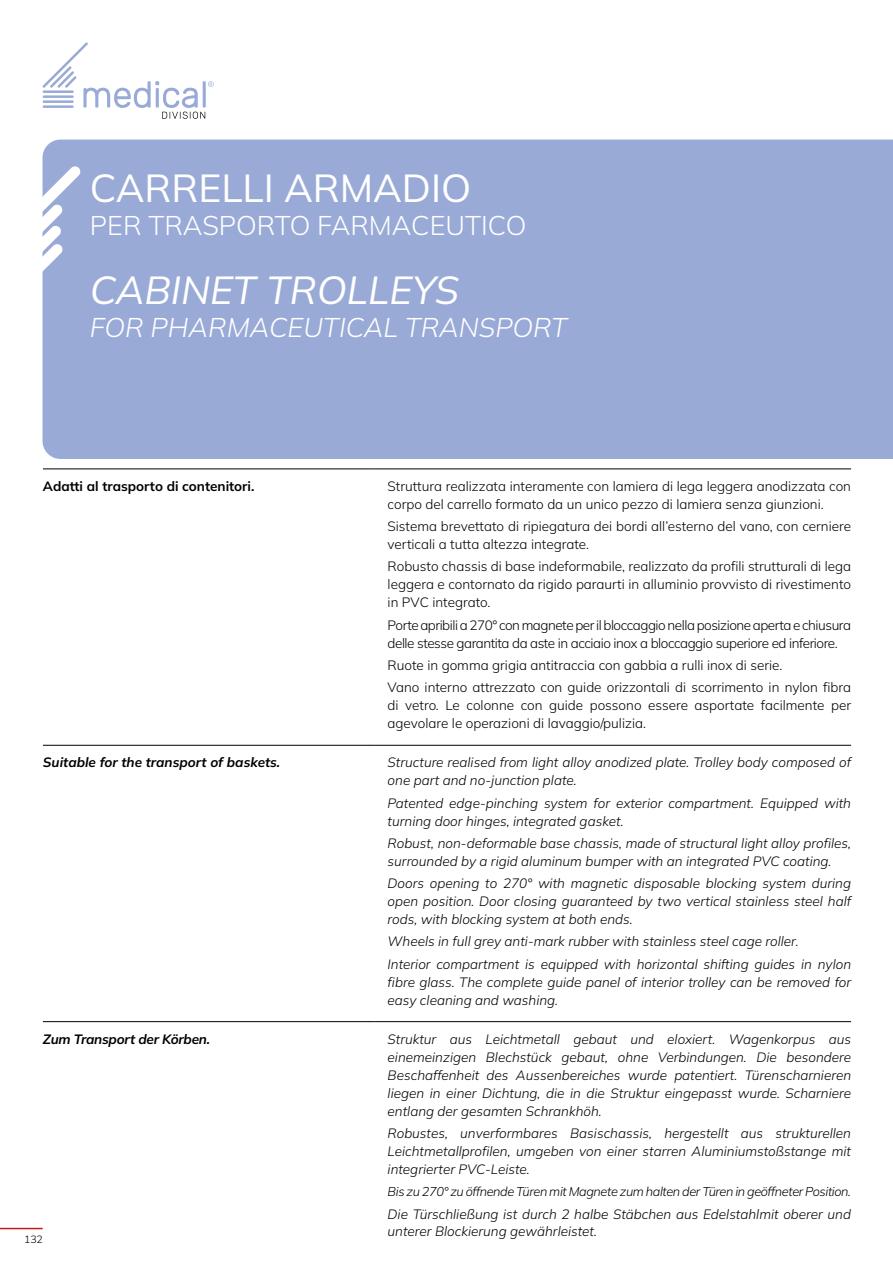
<style>
.page{position:relative;width:893px;height:1263px;background:#fff}
.page>*{position:absolute;margin:0;border:0;box-sizing:border-box;transform-origin:0 0}
.t1{font:39px "Mulish";color:#fff}
.t2{font:italic 39px "Mulish";color:#fff}
.t3{font:italic 300 27px "Mulish";color:#fff}
.t4{font:300 27px "Mulish";color:#fff}
.t5{font:italic 300 13.5px/18px "Mulish";color:#000}
.t6{font:300 13.5px/18px "Mulish";color:#000}
.t7{font:300 13.5px/18px "Mulish";letter-spacing:-.035em;color:#000}
.t8{font:italic 700 13.5px "Mulish";color:#000}
.t9{font:700 13.5px "Mulish";color:#000}
.t10{font:italic 300 12.75px "Mulish";letter-spacing:-.03em;color:#000}
.t11{font:300 10.5px "Mulish";color:#000}
</style>
<div class="page">
<div style="left:43px;top:140px;width:850px;height:319px;background:#99aad7"></div>
<svg style="left:42px;top:166px;width:39px;height:168px"></svg>
<hr style="left:0;top:1228px;width:42px;height:1px;background:#c51a1b">
<svg style="left:43px;top:42px;width:171px;height:77px"></svg>
<hr style="left:43px;top:469px;width:332px;height:1px;background:#000">
<hr style="left:375px;top:469px;width:476px;height:1px;background:#000">
<hr style="left:43px;top:745px;width:332px;height:1px;background:#000">
<hr style="left:375px;top:745px;width:476px;height:1px;background:#000">
<hr style="left:43px;top:1021px;width:332px;height:1px;background:#000">
<hr style="left:375px;top:1021px;width:476px;height:1px;background:#000">
<h1 class="t1" style="left:90px;top:161px;width:383px">CARRELLI ARMADIO</h1>
<h2 class="t4" style="left:90px;top:207px;width:438px">PER TRASPORTO FARMACEUTICO</h2>
<h1 class="t2" style="left:90px;top:264px;width:371px">CABINET TROLLEYS</h1>
<h2 class="t3" style="left:90px;top:309px;width:479px">FOR PHARMACEUTICAL TRANSPORT</h2>
<p class="t9" style="left:43px;top:477px;width:213px">Adatti al trasporto di contenitori.</p>
<p class="t6" style="left:388px;top:477px;width:465px">Struttura realizzata interamente con lamiera di lega leggera anodizzata con corpo del carrello formato da un unico pezzo di lamiera senza giunzioni.</p>
<p class="t6" style="left:388px;top:517px;width:465px">Sistema brevettato di ripiegatura dei bordi all’esterno del vano, con cerniere verticali a tutta altezza integrate.</p>
<p class="t6" style="left:388px;top:557px;width:465px;text-align:justify">Robusto chassis di base indeformabile, realizzato da profili strutturali di lega leggera e contornato da rigido paraurti in alluminio provvisto di rivestimento in PVC integrato.</p>
<p class="t7" style="left:388px;top:615px;width:465px">Porte apribili a 270° con magnete per il bloccaggio nella posizione aperta e chiusura delle stesse garantita da aste in acciaio inox a bloccaggio superiore ed inferiore.</p>
<p class="t6" style="left:388px;top:654px;width:465px;line-height:22.2px">Ruote in gomma grigia antitraccia con gabbia a rulli inox di serie.<br>Vano interno attrezzato con guide orizzontali di scorrimento in nylon fibra</p>
<p class="t6" style="left:388px;top:696px;width:465px">di vetro. Le colonne con guide possono essere asportate facilmente per agevolare le operazioni di lavaggio/pulizia.</p>
<p class="t8" style="left:43px;top:753px;width:239px">Suitable for the transport of baskets.</p>
<p class="t5" style="left:388px;top:753px;width:465px">Structure realised from light alloy anodized plate. Trolley body composed of one part and no-junction plate.</p>
<p class="t5" style="left:388px;top:793px;width:465px">Patented edge-pinching system for exterior compartment. Equipped with turning door hinges, integrated gasket.</p>
<p class="t5" style="left:388px;top:834px;width:465px">Robust, non-deformable base chassis, made of structural light alloy profiles, surrounded by a rigid aluminum bumper with an integrated PVC coating.</p>
<p class="t5" style="left:388px;top:874px;width:465px;text-align:justify">Doors opening to 270° with magnetic disposable blocking system during open position. Door closing guaranteed by two vertical stainless steel half rods, with blocking system at both ends.</p>
<p class="t5" style="left:388px;top:930px;width:465px;line-height:22.2px">Wheels in full grey anti-mark rubber with stainless steel cage roller.<br>Interior compartment is equipped with horizontal shifting guides in nylon</p>
<p class="t5" style="left:388px;top:972px;width:465px">fibre glass. The complete guide panel of interior trolley can be removed for easy cleaning and washing.</p>
<p class="t8" style="left:43px;top:1030px;width:169px">Zum Transport der Körben.</p>
<p class="t5" style="left:388px;top:1029px;width:465px;text-align:justify">Struktur aus Leichtmetall gebaut und eloxiert. Wagenkorpus aus einemeinzigen Blechstück gebaut, ohne Verbindungen. Die besondere Beschaffenheit des Aussenbereiches wurde patentiert. Türenscharnieren liegen in einer Dichtung, die in die Struktur eingepasst wurde. Scharniere entlang der gesamten Schrankhöh.</p>
<p class="t5" style="left:388px;top:1124px;width:465px;text-align:justify">Robustes, unverformbares Basischassis, hergestellt aus strukturellen Leichtmetallprofilen, umgeben von einer starren Aluminiumstoßstange mit integrierter PVC-Leiste.</p>
<p class="t10" style="left:388px;top:1183px;width:465px">Bis zu 270° zu öffnende Türen mit Magnete zum halten der Türen in geöffneter Position.</p>
<p class="t5" style="left:388px;top:1204px;width:465px">Die Türschließung ist durch 2 halbe Stäbchen aus Edelstahlmit oberer und unterer Blockierung gewährleistet.</p>
<p class="t11" style="left:24px;top:1231px;width:20px">132</p>
</div>
